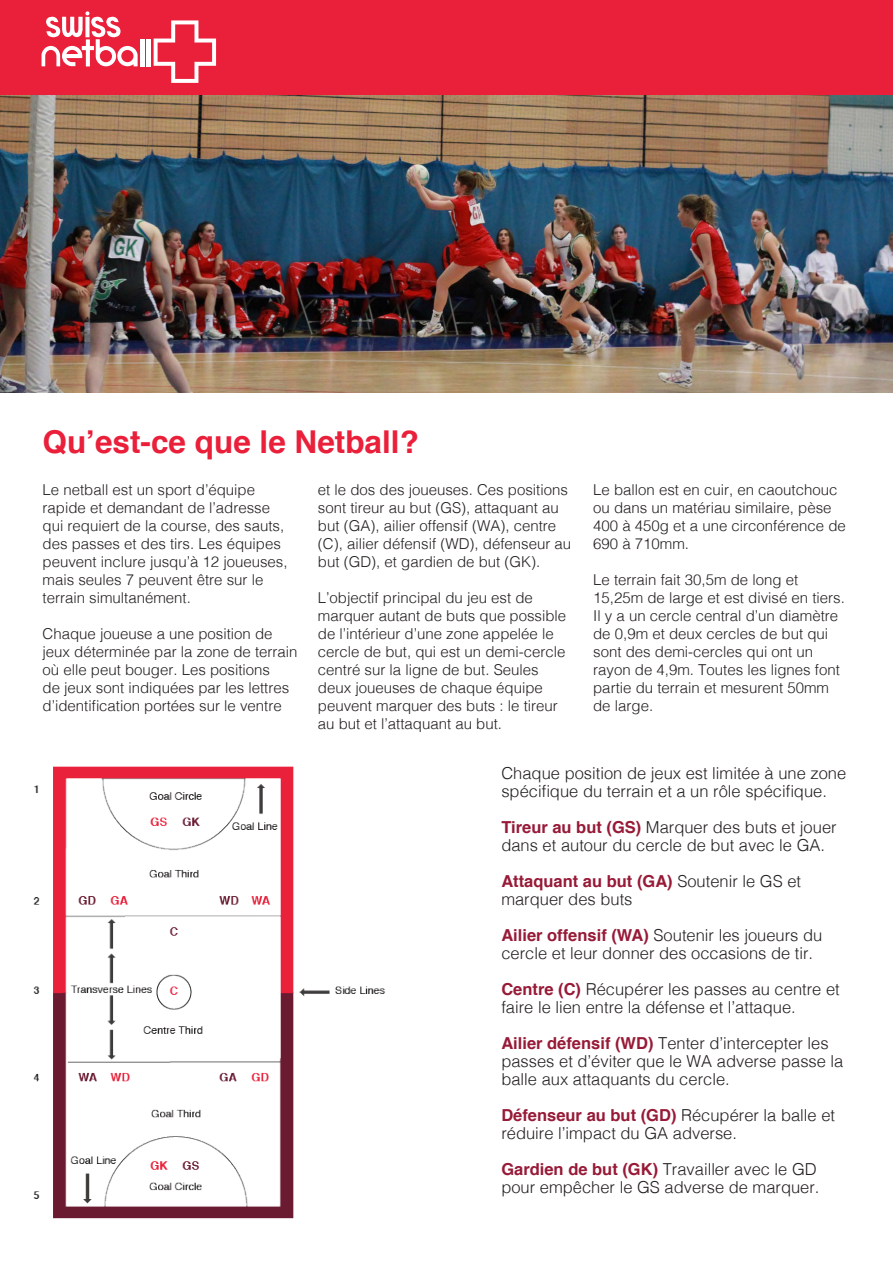
<style>
.page{position:relative;width:893px;height:1263px;background:#fff}
.page>*{position:absolute;margin:0;border:0;box-sizing:border-box;transform-origin:0 0}
.t1{font:700 31.5px "Helvetica";color:#ea1f3a}
.t2{font:300 16.5px/18px "Helvetica";color:#231f20}
.t3{font:300 15px/18px "Helvetica";color:#231f20}
.s1{font-weight:700;color:#971a37}
</style>
<div class="page">
<img style="left:0;top:94px;width:893px;height:299px">
<div style="left:0;top:0;width:893px;height:94px;background:#ea1f3a"></div>
<img style="left:33px;top:766px;width:352px;height:453px">
<svg style="left:154px;top:20px;width:62px;height:63px"></svg>
<hr style="left:140px;top:40px;width:4px;height:27px;background:#fff">
<svg style="left:42px;top:11px;width:96px;height:55px"></svg>
<hr style="left:147px;top:40px;width:4px;height:27px;background:#fff">
<h1 class="t1" style="left:43px;top:416px;width:378px">Qu’est-ce que le Netball?</h1>
<p class="t3" style="left:43px;top:479px;width:247px">Le netball est un sport d’équipe rapide et demandant de l’adresse qui requiert de la course, des sauts, des passes et des tirs. Les équipes peuvent inclure jusqu’à 12 joueuses, mais seules 7 peuvent être sur le terrain simultanément.</p>
<p class="t3" style="left:43px;top:623px;width:257px">Chaque joueuse a une position de jeux déterminée par la zone de terrain où elle peut bouger. Les positions<br>de jeux sont indiquées par les lettres d’identification portées sur le ventre</p>
<p class="t3" style="left:318px;top:479px;width:255px">et le dos des joueuses. Ces positions sont tireur au but (GS), attaquant au but (GA), ailier offensif (WA), centre (C), ailier défensif (WD), défenseur au but (GD), et gardien de but (GK).</p>
<p class="t3" style="left:318px;top:587px;width:250px">L’objectif principal du jeu est de marquer autant de buts que possible de l’intérieur d’une zone appelée le cercle de but, qui est un demi-cercle centré sur la ligne de but. Seules deux joueuses de chaque équipe peuvent marquer des buts : le tireur au but et l’attaquant au but.</p>
<p class="t3" style="left:593px;top:479px;width:254px">Le ballon est en cuir, en caoutchouc ou dans un matériau similaire, pèse<br>400 à 450g et a une circonférence de<br>690 à 710mm.</p>
<p class="t3" style="left:593px;top:569px;width:253px">Le terrain fait 30,5m de long et<br>15,25m de large et est divisé en tiers.<br>Il y a un cercle central d’un diamètre de 0,9m et deux cercles de but qui sont des demi-cercles qui ont un rayon de 4,9m. Toutes les lignes font partie du terrain et mesurent 50mm de large.</p>
<p class="t2" style="left:501px;top:762px;width:346px">Chaque position de jeux est limitée à une zone spécifique du terrain et a un rôle spécifique.</p>
<p class="t2" style="left:501px;top:816px;width:337px"><span class="s1">Tireur au but (GS)</span> Marquer des buts et jouer dans et autour du cercle de but avec le GA.</p>
<p class="t2" style="left:501px;top:870px;width:301px"><span class="s1">Attaquant au but (GA)</span> Soutenir le GS et marquer des buts</p>
<p class="t2" style="left:501px;top:924px;width:322px"><span class="s1">Ailier offensif (WA)</span> Soutenir les joueurs du cercle et leur donner des occasions de tir.</p>
<p class="t2" style="left:501px;top:978px;width:340px"><span class="s1">Centre (C)</span> Récupérer les passes au centre et faire le lien entre la défense et l’attaque.</p>
<p class="t2" style="left:501px;top:1032px;width:344px"><span class="s1">Ailier défensif (WD)</span> Tenter d’intercepter les passes et d’éviter que le WA adverse passe la balle aux attaquants du cercle.</p>
<p class="t2" style="left:501px;top:1104px;width:335px"><span class="s1">Défenseur au but (GD)</span> Récupérer la balle et réduire l’impact du GA adverse.</p>
<p class="t2" style="left:501px;top:1158px;width:320px"><span class="s1">Gardien de but (GK)</span> Travailler avec le GD pour empêcher le GS adverse de marquer.</p>
</div>
